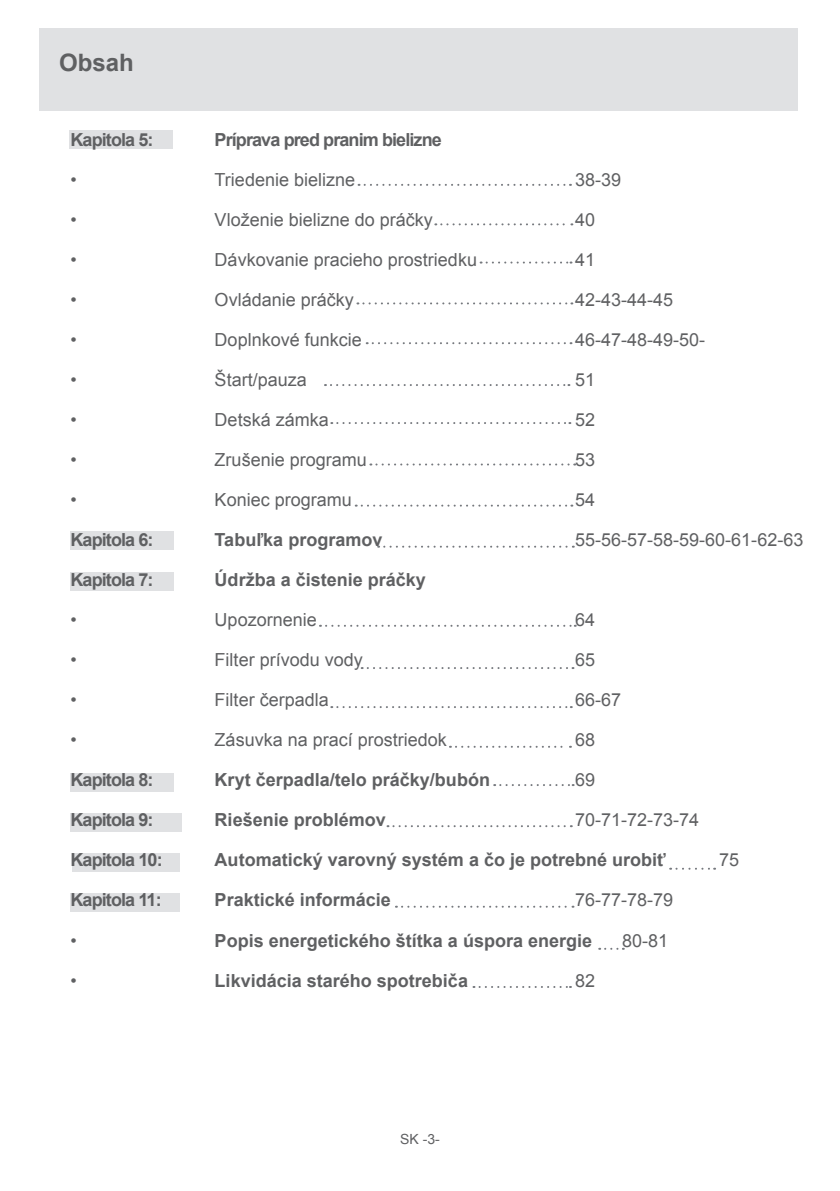
<style>
.page{position:relative;width:840px;height:1191px;background:#fff}
.page>*{position:absolute;margin:0;border:0;box-sizing:border-box;transform-origin:0 0}
.t1{font:700 24px "Arial";color:#5f6062}
.t2{font:18px "Arial";color:#5f6062}
.t3{font:700 18px "Arial";color:#5f6062}
.t4{font:700 18px "Arial";letter-spacing:-.05em;color:#5f6062}
.program_tablosu{font:14px "Arial";color:#5f6062}
</style>
<div class="page">
<div style="left:40px;top:28px;width:757px;height:83px;background:#e0e1e3"></div>
<div style="left:69px;top:130px;width:103px;height:19px;background:#e0e1e3"></div>
<div style="left:70px;top:531px;width:104px;height:18px;background:#e0e1e3"></div>
<div style="left:70px;top:572px;width:104px;height:19px;background:#e0e1e3"></div>
<div style="left:70px;top:773px;width:104px;height:19px;background:#e0e1e3"></div>
<div style="left:70px;top:813px;width:111px;height:19px;background:#e0e1e3"></div>
<div style="left:72px;top:853px;width:107px;height:19px;background:#e0e1e3"></div>
<div style="left:70px;top:892px;width:110px;height:19px;background:#e0e1e3"></div>
<svg style="left:358px;top:184px;width:212px;height:2px"></svg>
<svg style="left:480px;top:261px;width:91px;height:2px"></svg>
<svg style="left:357px;top:302px;width:215px;height:2px"></svg>
<svg style="left:366px;top:342px;width:205px;height:2px"></svg>
<svg style="left:331px;top:422px;width:239px;height:2px"></svg>
<svg style="left:370px;top:463px;width:205px;height:2px"></svg>
<svg style="left:355px;top:504px;width:217px;height:2px"></svg>
<svg style="left:320px;top:625px;width:255px;height:2px"></svg>
<svg style="left:361px;top:667px;width:212px;height:2px"></svg>
<svg style="left:331px;top:706px;width:240px;height:2px"></svg>
<svg style="left:449px;top:746px;width:121px;height:2px"></svg>
<svg style="left:494px;top:784px;width:79px;height:2px"></svg>
<svg style="left:402px;top:905px;width:171px;height:2px"></svg>
<svg style="left:387px;top:825px;width:184px;height:2px"></svg>
<svg style="left:599px;top:947px;width:24px;height:2px"></svg>
<svg style="left:473px;top:986px;width:97px;height:2px"></svg>
<svg style="left:676px;top:867px;width:38px;height:2px"></svg>
<svg style="left:378px;top:545px;width:195px;height:2px"></svg>
<svg style="left:325px;top:384px;width:244px;height:2px"></svg>
<svg style="left:435px;top:223px;width:137px;height:2px"></svg>
<p class="t1" style="left:59px;top:47px;width:76px">Obsah</p>
<p class="t4" style="left:70px;top:128px;width:85px">Kapitola 5:</p>
<p class="t4" style="left:214px;top:128px;width:228px">Príprava pred pranim bielizne</p>
<p class="t2" style="left:70px;top:168px;width:8px">•</p>
<p class="t2" style="left:214px;top:168px;width:142px">Triedenie bielizne</p>
<p class="t2" style="left:574px;top:168px;width:48px">38-39</p>
<p class="t2" style="left:70px;top:208px;width:8px">•</p>
<p class="t2" style="left:214px;top:208px;width:220px">Vloženie bielizne do práčky</p>
<p class="t2" style="left:574px;top:208px;width:22px">40</p>
<p class="t2" style="left:70px;top:248px;width:8px">•</p>
<p class="t2" style="left:214px;top:248px;width:264px">Dávkovanie pracieho prostriedku</p>
<p class="t2" style="left:574px;top:248px;width:22px">41</p>
<p class="t2" style="left:70px;top:288px;width:8px">•</p>
<p class="t2" style="left:214px;top:288px;width:141px">Ovládanie práčky</p>
<p class="t2" style="left:574px;top:288px;width:100px">42-43-44-45</p>
<p class="t2" style="left:70px;top:328px;width:8px">•</p>
<p class="t2" style="left:214px;top:328px;width:149px">Doplnkové funkcie</p>
<p class="t2" style="left:574px;top:328px;width:132px">46-47-48-49-50-</p>
<p class="t2" style="left:70px;top:368px;width:8px">•</p>
<p class="t2" style="left:214px;top:368px;width:94px">Štart/pauza</p>
<p class="t2" style="left:574px;top:368px;width:22px">51</p>
<p class="t2" style="left:70px;top:408px;width:8px">•</p>
<p class="t2" style="left:214px;top:408px;width:116px">Detská zámka</p>
<p class="t2" style="left:574px;top:408px;width:22px">52</p>
<p class="t2" style="left:70px;top:448px;width:8px">•</p>
<p class="t2" style="left:214px;top:448px;width:154px">Zrušenie programu</p>
<p class="t2" style="left:574px;top:448px;width:22px">53</p>
<p class="t2" style="left:70px;top:488px;width:8px">•</p>
<p class="t2" style="left:214px;top:488px;width:139px">Koniec programu</p>
<p class="t2" style="left:574px;top:488px;width:22px">54</p>
<p class="t4" style="left:70px;top:528px;width:85px">Kapitola 6:</p>
<p class="t3" style="left:214px;top:528px;width:169px">Tabuľka programov</p>
<p class="t2" style="left:574px;top:528px;width:230px">55-56-57-58-59-60-61-62-63</p>
<p class="t4" style="left:70px;top:568px;width:85px">Kapitola 7:</p>
<p class="t3" style="left:214px;top:568px;width:213px">Údržba a čistenie práčky</p>
<p class="t2" style="left:70px;top:608px;width:8px">•</p>
<p class="t2" style="left:214px;top:608px;width:104px">Upozornenie</p>
<p class="t2" style="left:574px;top:608px;width:22px">64</p>
<p class="t2" style="left:70px;top:648px;width:8px">•</p>
<p class="t2" style="left:214px;top:648px;width:150px">Filter prívodu vody</p>
<p class="t2" style="left:574px;top:648px;width:22px">65</p>
<p class="t2" style="left:70px;top:688px;width:8px">•</p>
<p class="t2" style="left:214px;top:688px;width:116px">Filter čerpadla</p>
<p class="t2" style="left:574px;top:688px;width:48px">66-67</p>
<p class="t2" style="left:70px;top:728px;width:8px">•</p>
<p class="t2" style="left:214px;top:728px;width:234px">Zásuvka na prací prostriedok</p>
<p class="t2" style="left:574px;top:728px;width:22px">68</p>
<p class="t4" style="left:70px;top:768px;width:85px">Kapitola 8:</p>
<p class="t3" style="left:214px;top:768px;width:277px">Kryt čerpadla/telo práčky/bubón</p>
<p class="t2" style="left:574px;top:768px;width:22px">69</p>
<p class="t4" style="left:70px;top:808px;width:85px">Kapitola 9:</p>
<p class="t3" style="left:214px;top:808px;width:173px">Riešenie problémov</p>
<p class="t2" style="left:574px;top:808px;width:126px">70-71-72-73-74</p>
<p class="t4" style="left:70px;top:848px;width:94px">Kapitola 10:</p>
<p class="t3" style="left:214px;top:848px;width:452px">Automatický varovný systém a čo je potrebné urobiť</p>
<p class="t2" style="left:718px;top:848px;width:22px">75</p>
<p class="t4" style="left:70px;top:888px;width:93px">Kapitola 11:</p>
<p class="t3" style="left:214px;top:888px;width:178px">Praktické informácie</p>
<p class="t2" style="left:574px;top:888px;width:100px">76-77-78-79</p>
<p class="t2" style="left:70px;top:928px;width:8px">•</p>
<p class="t3" style="left:214px;top:928px;width:379px">Popis energetického štítka a úspora energie</p>
<p class="t2" style="left:622px;top:928px;width:48px">80-81</p>
<p class="t2" style="left:70px;top:968px;width:8px">•</p>
<p class="t3" style="left:214px;top:968px;width:255px">Likvidácia starého spotrebiča</p>
<p class="t2" style="left:574px;top:968px;width:22px">82</p>
<p class="program_tablosu" style="left:400px;top:1129px;width:41px">SK -3-</p>
</div>
